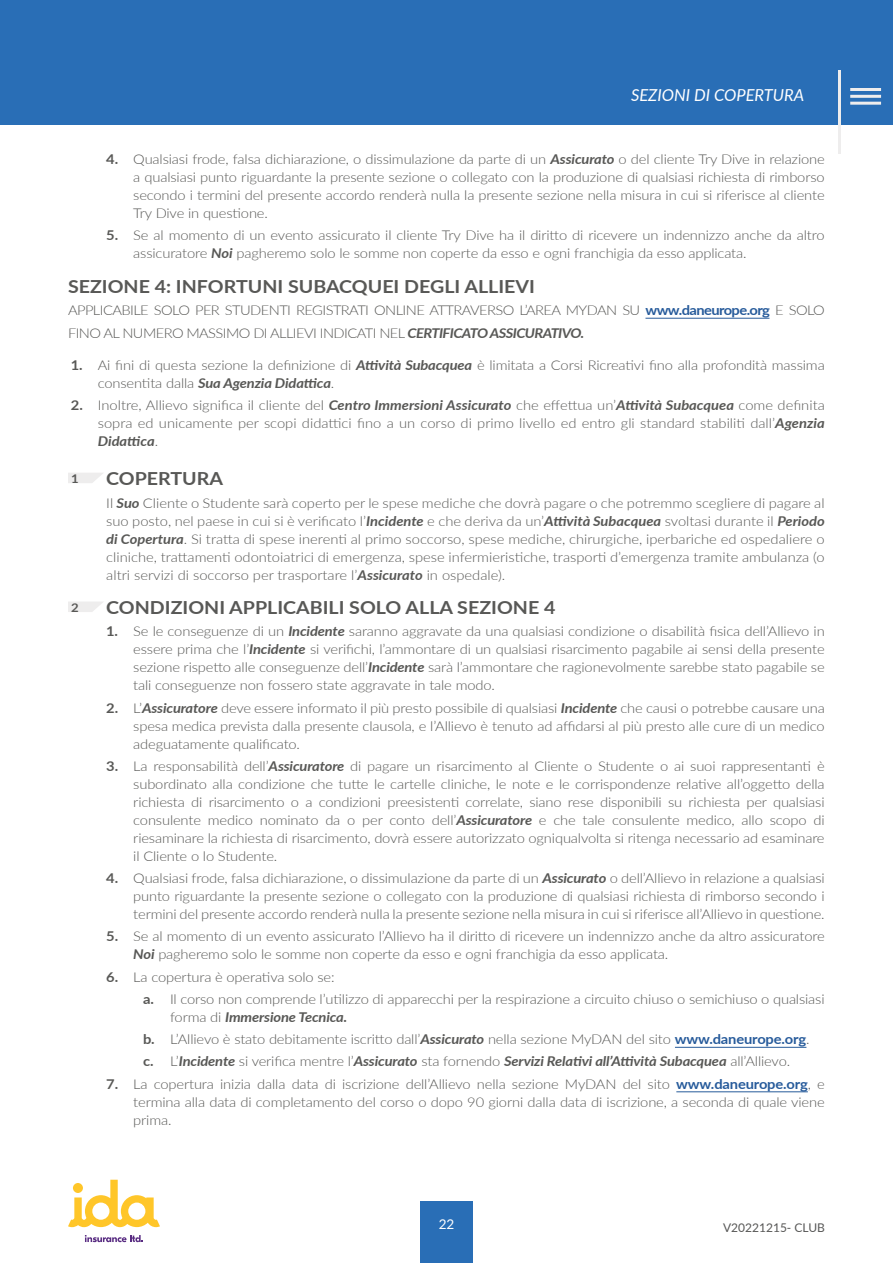
<style>
.page{position:relative;width:893px;height:1263px;background:#fff}
.page>*{position:absolute;margin:0;border:0;box-sizing:border-box;transform-origin:0 0}
.t1{font:700 18px "Lato";color:#585856;scale:1.09 1}
.t2{font:italic 16.5px "Lato";color:#fff}
.t3{font:300 13.5px/18px "Lato";letter-spacing:-.01em;color:#585856;text-align:justify;scale:1.09 1}
.t4{font:300 13.5px/22.5px "Lato";letter-spacing:-.04em;color:#585856;scale:1.09 1}
.t5{font:13.5px "Lato";color:#fff}
.t6{font:12px "Lato";color:#575756}
.t7{font:700 12px "Lato";color:#585856;scale:1.09 1}
.s1{font-weight:700}
.s2{font-weight:700;font-style:italic}
.s3{font-weight:700;color:#275b9b}
</style>
<div class="page">
<div style="left:420px;top:1201px;width:52px;height:62px;background:#296eb6"></div>
<svg style="left:68px;top:1180px;width:92px;height:47px"></svg>
<svg style="left:85px;top:1235px;width:58px;height:7px"></svg>
<div style="left:0;top:0;width:893px;height:124px;background:#296eb6"></div>
<hr style="left:838px;top:71px;width:3px;height:83px;background:#eeeded">
<hr style="left:675px;top:1047px;width:131px;height:1px;background:#275b9b">
<hr style="left:676px;top:1091px;width:132px;height:1px;background:#275b9b">
<svg style="left:68px;top:473px;width:35px;height:10px"></svg>
<svg style="left:68px;top:602px;width:35px;height:10px"></svg>
<hr style="left:645px;top:318px;width:124px;height:1px;background:#275b9b">
<hr style="left:850px;top:88px;width:31px;height:3px;background:#eeeded">
<hr style="left:850px;top:95px;width:31px;height:3px;background:#eeeded">
<hr style="left:850px;top:102px;width:31px;height:3px;background:#eeeded">
<p class="t2" style="left:631px;top:83px;width:175px">SEZIONI DI COPERTURA</p>
<p class="t3" style="left:133px;top:150px;width:636px;text-indent:-27px"><span class="s1">4.</span> Qualsiasi frode, falsa dichiarazione, o dissimulazione da parte di un <span class="s2">Assicurato</span> o del cliente Try Dive in relazione a qualsiasi punto riguardante la presente sezione o collegato con la produzione di qualsiasi richiesta di rimborso secondo i termini del presente accordo renderà nulla la presente sezione nella misura in cui si riferisce al cliente Try Dive in questione.</p>
<p class="t3" style="left:133px;top:226px;width:636px;text-indent:-27px"><span class="s1">5.</span> Se al momento di un evento assicurato il cliente Try Dive ha il diritto di ricevere un indennizzo anche da altro assicuratore <span class="s2">Noi</span> pagheremo solo le somme non coperte da esso e ogni franchigia da esso applicata.</p>
<h1 class="t1" style="left:68px;top:273px;width:430px">SEZIONE 4: INFORTUNI SUBACQUEI DEGLI ALLIEVI</h1>
<p class="t4" style="left:68px;top:298px;width:696px">APPLICABILE SOLO PER STUDENTI REGISTRATI ONLINE ATTRAVERSO L’AREA MYDAN SU <span class="s3">www.daneurope.org</span> E SOLO<br>FINO AL NUMERO MASSIMO DI ALLIEVI INDICATI NEL <span class="s2">CERTIFICATO ASSICURATIVO.</span></p>
<p class="t3" style="left:98px;top:356px;width:668px;text-indent:-27px"><span class="s1">1.</span> Ai fini di questa sezione la definizione di <span class="s2">Attività Subacquea</span> è limitata a Corsi Ricreativi fino alla profondità massima consentita dalla <span class="s2">Sua Agenzia Didattica</span>.</p>
<p class="t3" style="left:98px;top:396px;width:668px;text-indent:-27px"><span class="s1">2.</span> Inoltre, Allievo significa il cliente del <span class="s2">Centro Immersioni Assicurato</span> che effettua un’<span class="s2">Attività Subacquea</span> come definita sopra ed unicamente per scopi didattici fino a un corso di primo livello ed entro gli standard stabiliti dall’<span class="s2">Agenzia Didattica</span>.</p>
<h1 class="t1" style="left:106px;top:465px;width:109px">COPERTURA</h1>
<p class="t3" style="left:106px;top:493px;width:661px">Il <span class="s2">Suo</span> Cliente o Studente sarà coperto per le spese mediche che dovrà pagare o che potremmo scegliere di pagare al suo posto, nel paese in cui si è verificato l’<span class="s2">Incidente</span> e che deriva da un’<span class="s2">Attività Subacquea</span> svoltasi durante il <span class="s2">Periodo di Copertura</span>. Si tratta di spese inerenti al primo soccorso, spese mediche, chirurgiche, iperbariche ed ospedaliere o cliniche, trattamenti odontoiatrici di emergenza, spese infermieristiche, trasporti d’emergenza tramite ambulanza (o altri servizi di soccorso per trasportare l’<span class="s2">Assicurato</span> in ospedale).</p>
<h1 class="t1" style="left:106px;top:594px;width:414px">CONDIZIONI APPLICABILI SOLO ALLA SEZIONE 4</h1>
<p class="t3" style="left:133px;top:622px;width:636px;text-indent:-27px"><span class="s1">1.</span> Se le conseguenze di un <span class="s2">Incidente</span> saranno aggravate da una qualsiasi condizione o disabilità fisica dell’Allievo in essere prima che l’<span class="s2">Incidente</span> si verifichi, l’ammontare di un qualsiasi risarcimento pagabile ai sensi della presente sezione rispetto alle conseguenze dell’<span class="s2">Incidente</span> sarà l’ammontare che ragionevolmente sarebbe stato pagabile se tali conseguenze non fossero state aggravate in tale modo.</p>
<p class="t3" style="left:133px;top:698px;width:636px;text-indent:-27px"><span class="s1">2.</span> L’<span class="s2">Assicuratore</span> deve essere informato il più presto possibile di qualsiasi <span class="s2">Incidente</span> che causi o potrebbe causare una spesa medica prevista dalla presente clausola, e l’Allievo è tenuto ad affidarsi al più presto alle cure di un medico adeguatamente qualificato.</p>
<p class="t3" style="left:133px;top:756px;width:636px;text-indent:-27px"><span class="s1">3.</span> La responsabilità dell’<span class="s2">Assicuratore</span> di pagare un risarcimento al Cliente o Studente o ai suoi rappresentanti è subordinato alla condizione che tutte le cartelle cliniche, le note e le corrispondenze relative all’oggetto della richiesta di risarcimento o a condizioni preesistenti correlate, siano rese disponibili su richiesta per qualsiasi consulente medico nominato da o per conto dell’<span class="s2">Assicuratore</span> e che tale consulente medico, allo scopo di riesaminare la richiesta di risarcimento, dovrà essere autorizzato ogniqualvolta si ritenga necessario ad esaminare il Cliente o lo Studente.</p>
<p class="t3" style="left:133px;top:869px;width:636px;text-indent:-27px"><span class="s1">4.</span> Qualsiasi frode, falsa dichiarazione, o dissimulazione da parte di un <span class="s2">Assicurato</span> o dell’Allievo in relazione a qualsiasi punto riguardante la presente sezione o collegato con la produzione di qualsiasi richiesta di rimborso secondo i termini del presente accordo renderà nulla la presente sezione nella misura in cui si riferisce all’Allievo in questione.</p>
<p class="t3" style="left:133px;top:927px;width:636px;text-indent:-27px"><span class="s1">5.</span> Se al momento di un evento assicurato l’Allievo ha il diritto di ricevere un indennizzo anche da altro assicuratore<br><span class="s2">Noi</span> pagheremo solo le somme non coperte da esso e ogni franchigia da esso applicata.</p>
<p class="t3" style="left:143px;top:965px;width:627px;line-height:22.2px;text-indent:-37px"><span class="s1">6.</span> La copertura è operativa solo se:<br><span class="s1">a.</span> Il corso non comprende l’utilizzo di apparecchi per la respirazione a circuito chiuso o semichiuso o qualsiasi</p>
<p class="t3" style="left:143px;top:1005px;width:613px;line-height:22.2px;text-align:left;text-indent:27px">forma di <span class="s2">Immersione Tecnica.<br></span><span class="s1">b.</span> L’Allievo è stato debitamente iscritto dall’<span class="s2">Assicurato</span> nella sezione MyDAN del sito <span class="s3">www.daneurope.org</span>. <span class="s1">c.</span> L’<span class="s2">Incidente</span> si verifica mentre l’<span class="s2">Assicurato</span> sta fornendo <span class="s2">Servizi Relativi all’Attività Subacquea</span> all’Allievo.</p>
<p class="t3" style="left:133px;top:1074px;width:636px;text-indent:-27px"><span class="s1">7.</span> La copertura inizia dalla data di iscrizione dell’Allievo nella sezione MyDAN del sito <span class="s3">www.daneurope.org</span>, e termina alla data di completamento del corso o dopo 90 giorni dalla data di iscrizione, a seconda di quale viene prima.</p>
<p class="t7" style="left:71px;top:469px;width:8px">1</p>
<p class="t7" style="left:71px;top:598px;width:8px">2</p>
<p class="t5" style="left:439px;top:1214px;width:17px">22</p>
<p class="t6" style="left:723px;top:1219px;width:103px">V20221215- CLUB</p>
</div>
